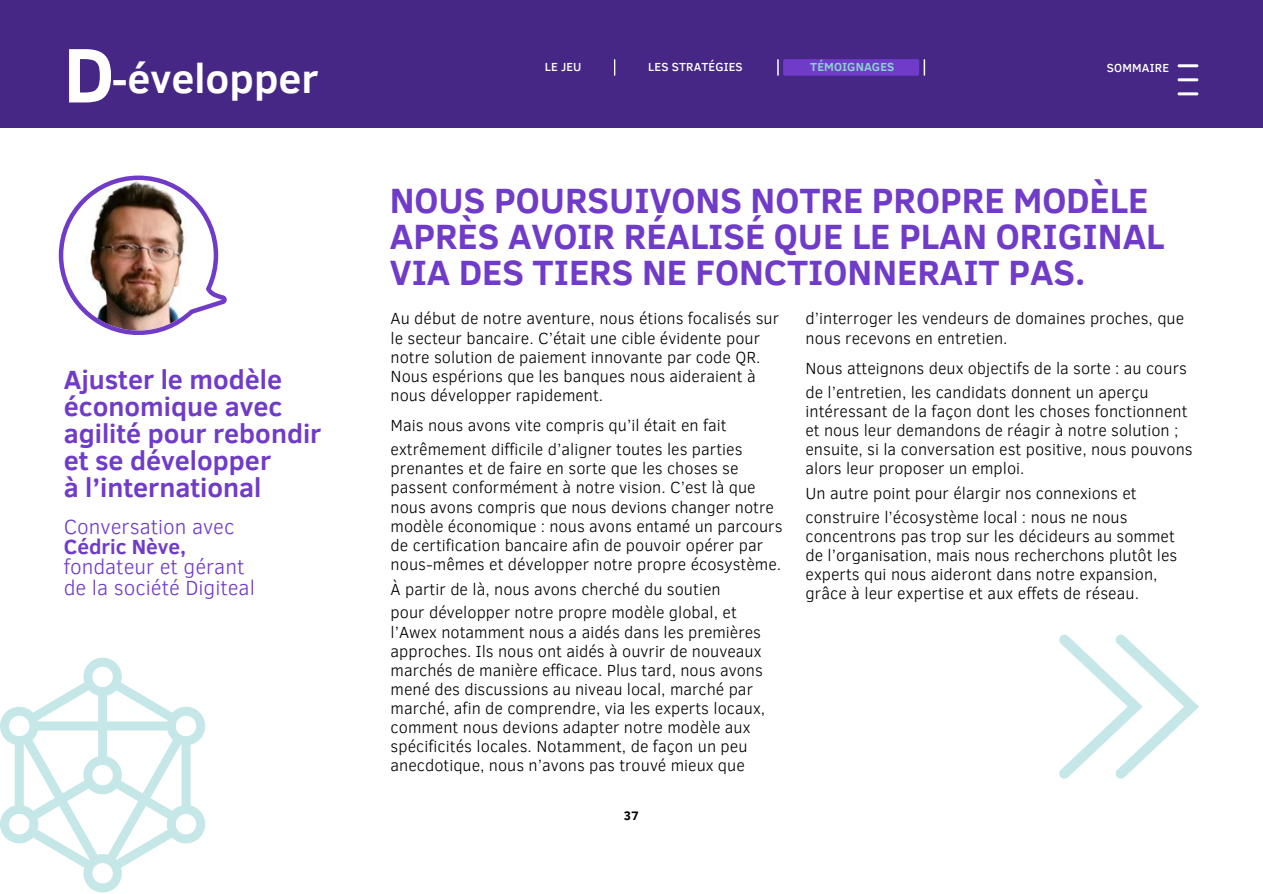
<style>
.page{position:relative;width:1263px;height:894px;background:#fff}
.page>*{position:absolute;margin:0;border:0;box-sizing:border-box;transform-origin:0 0}
.t1{font:700 78.9px "Clear Sans";color:#fff}
.t2{font:700 41.25px "Clear Sans";color:#fff}
.t3{font:700 36px/36px "Clear Sans";color:#703bc9}
.t4{font:700 27px/27px "Clear Sans";color:#703bc9}
.t5{font:300 21px/20.2px "Clear Sans";color:#703bc9}
.t6{font:300 16.5px/19.2px "Clear Sans";color:#000}
.t7{font:700 12.6px "Clear Sans";color:#000}
.t8{font:500 12px "Clear Sans";letter-spacing:.01em;color:#fff}
.t9{font:700 12px "Clear Sans";letter-spacing:.01em;color:#8bcecf}
.s1{font-weight:700}
</style>
<div class="page">
<div style="left:0;top:0;width:1263px;height:128px;background:#462785"></div>
<svg style="left:1059px;top:634px;width:140px;height:144px"></svg>
<svg style="left:0;top:657px;width:205px;height:235px"></svg>
<img style="left:59px;top:175px;width:168px;height:160px">
<svg style="left:614px;top:59px;width:1px;height:17px"></svg>
<div style="left:783px;top:59px;width:136px;height:17px;background:#703bc9;border-radius:2px"></div>
<svg style="left:777px;top:59px;width:2px;height:17px"></svg>
<svg style="left:924px;top:59px;width:1px;height:17px"></svg>
<hr style="left:1177px;top:64px;width:21px;height:3px;background:#fff;border-radius:2px">
<hr style="left:1177px;top:78px;width:21px;height:3px;background:#fff;border-radius:2px">
<hr style="left:1177px;top:92px;width:21px;height:3px;background:#fff;border-radius:2px">
<h4 class="t1" style="left:64px;top:17px;width:52px">D</h4>
<h2 class="t2" style="left:112px;top:49px;width:208px">-évelopper</h2>
<h5 class="t8" style="left:545px;top:58px;width:38px">LE JEU</h5>
<h5 class="t8" style="left:648px;top:58px;width:96px">LES STRATÉGIES</h5>
<p class="t9" style="left:810px;top:58px;width:86px">TÉMOIGNAGES</p>
<p class="t8" style="left:1107px;top:59px;width:64px">SOMMAIRE</p>
<p class="t4" style="left:64px;top:365px;width:259px">Ajuster le modèle économique avec agilité pour rebondir et se développer<br>à l’international</p>
<h3 class="t5" style="left:64px;top:515px;width:193px">Conversation avec<br><span class="s1">Cédric Nève, </span>fondateur et gérant de la société Digiteal</h3>
<p class="t3" style="left:390px;top:180px;width:776px">NOUS POURSUIVONS NOTRE PROPRE MODÈLE<br>APRÈS AVOIR RÉALISÉ QUE LE PLAN ORIGINAL<br>VIA DES TIERS NE FONCTIONNERAIT PAS.</p>
<h1 class="t6" style="left:391px;top:308px;width:390px">Au début de notre aventure, nous étions focalisés sur le secteur bancaire. C’était une cible évidente pour notre solution de paiement innovante par code QR.<br>Nous espérions que les banques nous aideraient à nous développer rapidement.</h1>
<h1 class="t6" style="left:391px;top:413px;width:354px;line-height:23.7px">Mais nous avons vite compris qu’il était en fait extrêmement difficile d’aligner toutes les parties</h1>
<h1 class="t6" style="left:391px;top:458px;width:393px">prenantes et de faire en sorte que les choses se passent conformément à notre vision. C’est là que nous avons compris que nous devions changer notre modèle économique : nous avons entamé un parcours de certification bancaire afin de pouvoir opérer par nous-mêmes et développer notre propre écosystème.</h1>
<h1 class="t6" style="left:391px;top:576px;width:348px;line-height:23.7px">À partir de là, nous avons cherché du soutien pour développer notre propre modèle global, et</h1>
<h1 class="t6" style="left:391px;top:621px;width:372px">l’Awex notamment nous a aidés dans les premières approches. Ils nous ont aidés à ouvrir de nouveaux</h1>
<p class="t6" style="left:391px;top:659px;width:376px">marchés de manière efficace. Plus tard, nous avons mené des discussions au niveau local, marché par marché, afin de comprendre, via les experts locaux, comment nous devions adapter notre modèle aux spécificités locales. Notamment, de façon un peu anecdotique, nous n’avons pas trouvé mieux que</p>
<p class="t7" style="left:624px;top:805px;width:17px">37</p>
<p class="t6" style="left:805px;top:308px;width:380px">d’interroger les vendeurs de domaines proches, que nous recevons en entretien.</p>
<p class="t6" style="left:805px;top:355px;width:383px;line-height:23.7px">Nous atteignons deux objectifs de la sorte : au cours de l’entretien, les candidats donnent un aperçu</p>
<p class="t6" style="left:805px;top:400px;width:389px">intéressant de la façon dont les choses fonctionnent et nous leur demandons de réagir à notre solution ; ensuite, si la conversation est positive, nous pouvons alors leur proposer un emploi.</p>
<p class="t6" style="left:805px;top:480px;width:333px;line-height:23.7px">Un autre point pour élargir nos connexions et construire l’écosystème local : nous ne nous</p>
<p class="t6" style="left:805px;top:525px;width:373px">concentrons pas trop sur les décideurs au sommet de l’organisation, mais nous recherchons plutôt les</p>
<p class="t6" style="left:805px;top:563px;width:354px">experts qui nous aideront dans notre expansion, grâce à leur expertise et aux effets de réseau.</p>
</div>
